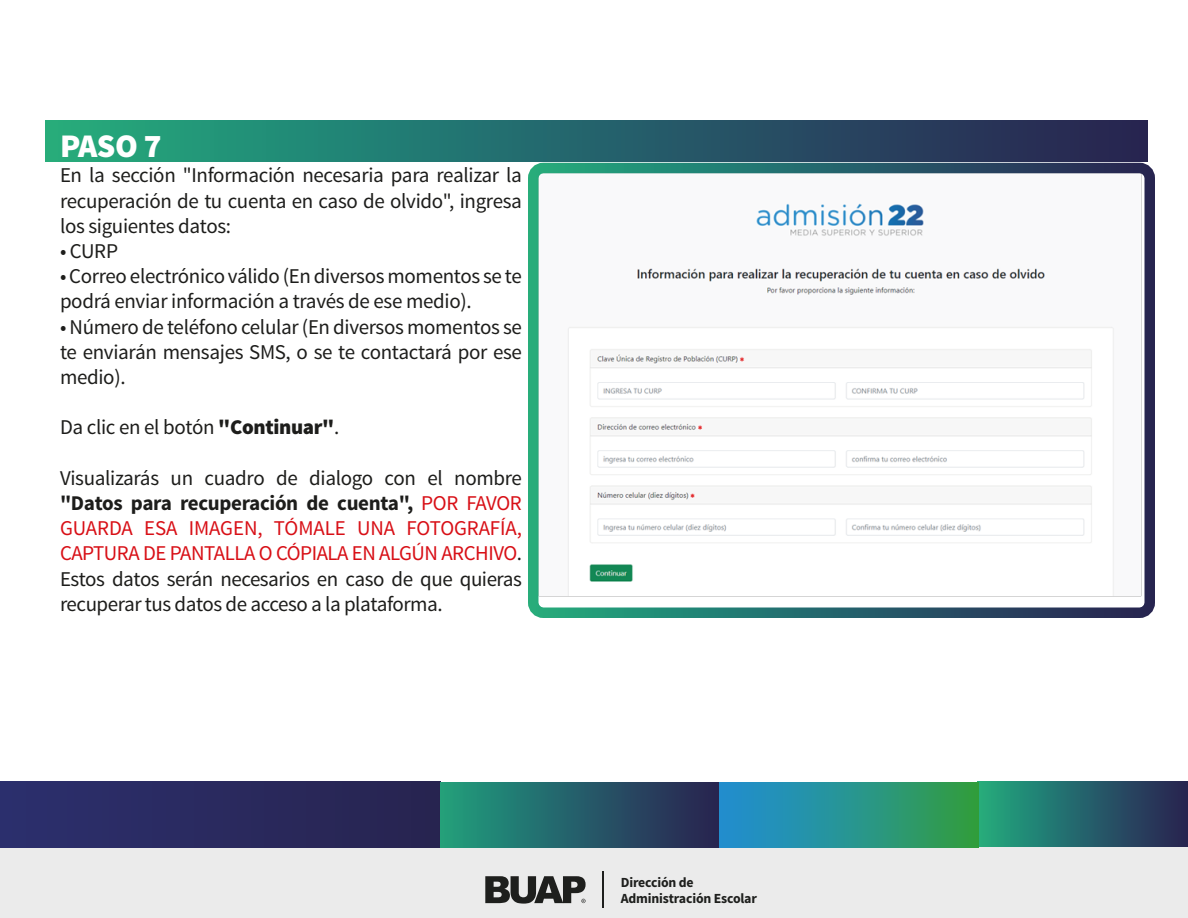
<style>
.page{position:relative;width:1188px;height:918px;background:#fff}
.page>*{position:absolute;margin:0;border:0;box-sizing:border-box;transform-origin:0 0}
.t1{font:900 33px "Source Sans Pro";color:#fff}
.t2{font:21px/25.2px "Source Sans Pro";letter-spacing:-.015em;color:#1d1d1b;text-align:justify}
.t3{font:700 13.95px/15.8px "Source Sans Pro";letter-spacing:-.01em;color:#1e1f1d}
.s1{font-weight:900}
.s2{font-weight:700}
.s3{color:#d80f16}
</style>
<div class="page">
<div style="left:0;top:847px;width:1188px;height:71px;background:#ebebeb"></div>
<svg style="left:485px;top:876px;width:101px;height:28px"></svg>
<hr style="left:603px;top:872px;width:1px;height:36px;background:#1e1f1d">
<div style="left:0;top:782px;width:440px;height:65px;background:linear-gradient(to right,#2c2f6e,#272450)"></div>
<div style="left:978px;top:782px;width:210px;height:65px;background:linear-gradient(to right,#22aa81,#282053)"></div>
<div style="left:718px;top:782px;width:260px;height:65px;background:linear-gradient(to right,#208ed9,#319d43)"></div>
<div style="left:440px;top:782px;width:279px;height:65px;background:linear-gradient(to right,#219e7f,#292052)"></div>
<div style="left:45px;top:120px;width:1103px;height:42px;background:linear-gradient(to right,#22aa81,#281f52)"></div>
<img style="left:539px;top:174px;width:603px;height:423px">
<div style="left:528px;top:163px;width:627px;height:455px;border:10px solid #fff;border-radius:10px"></div>
<h1 class="t1" style="left:60px;top:125px;width:103px">PASO 7</h1>
<p class="t2" style="left:60px;top:163px;width:463px">En la sección "Información necesaria para realizar la recuperación de tu cuenta en caso de olvido", ingresa los siguientes datos:</p>
<p class="t2" style="left:60px;top:239px;width:60px">• CURP</p>
<p class="t2" style="left:60px;top:264px;width:463px">• Correo electrónico válido (En diversos momentos se te podrá enviar información a través de ese medio).</p>
<p class="t2" style="left:60px;top:314px;width:464px">• Número de teléfono celular (En diversos momentos se te enviarán mensajes SMS, o se te contactará por ese medio).</p>
<p class="t2" style="left:60px;top:415px;width:281px">Da clic en el botón <span class="s1">"Continuar"</span>.</p>
<p class="t2" style="left:60px;top:466px;width:464px">Visualizarás un cuadro de dialogo con el nombre <span class="s2">"Datos para recuperación de cuenta",</span> <span class="s3">POR FAVOR GUARDA ESA IMAGEN, TÓMALE UNA FOTOGRAFÍA, CAPTURA DE PANTALLA O CÓPIALA EN ALGÚN ARCHIVO</span>.<br>Estos datos serán necesarios en caso de que quieras recuperar tus datos de acceso a la plataforma.</p>
<p class="t3" style="left:621px;top:875px;width:138px">Dirección de<br>Administración Escolar</p>
</div>
